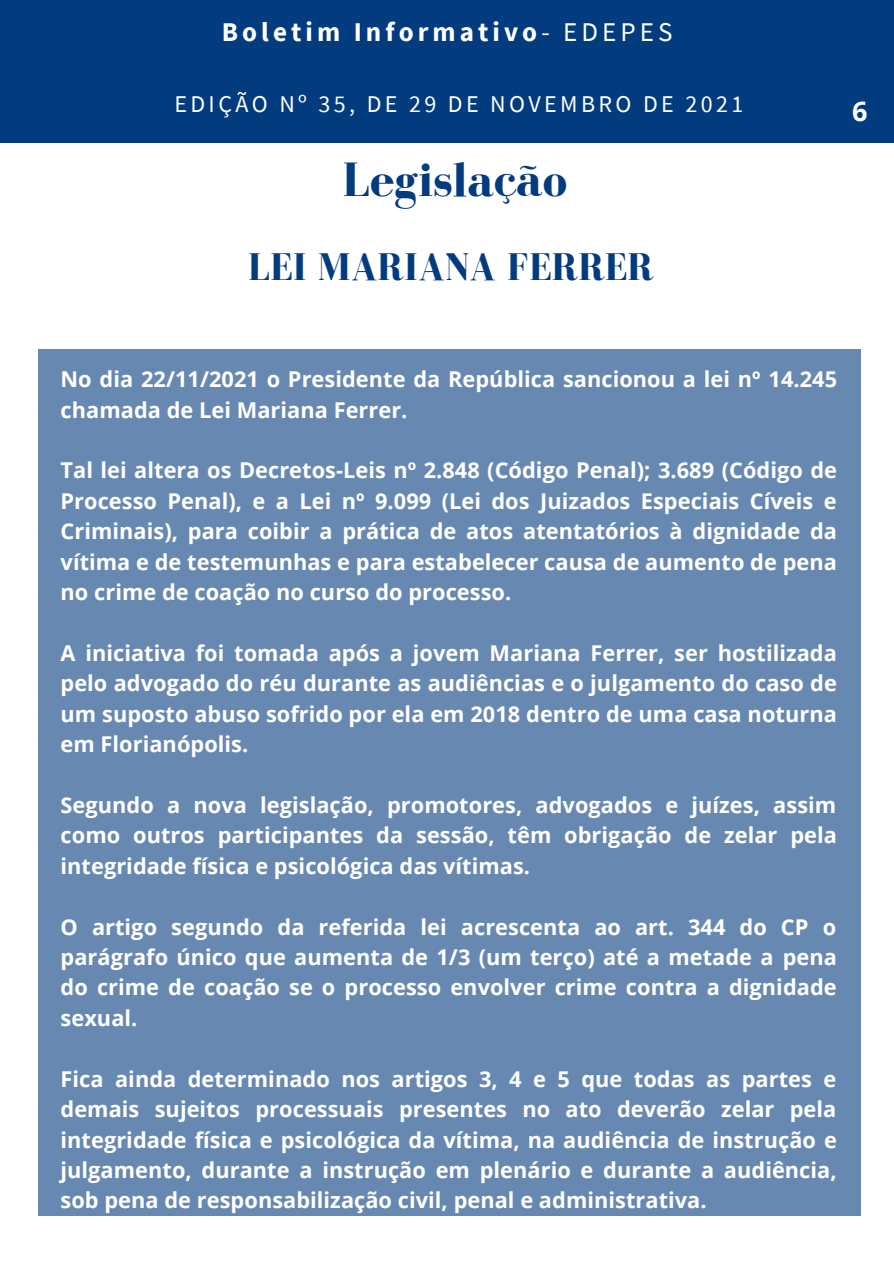
<style>
.page{position:relative;width:894px;height:1264px;background:#fff}
.page>*{position:absolute;margin:0;border:0;box-sizing:border-box;transform-origin:0 0}
.t1{font:700 49.5px "Bodoni FLF";color:#023b7e}
.t2{font:700 39.6px "Bodoni FLF";color:#023b7e}
.t3{font:700 27px "Source Sans Pro";letter-spacing:.15em;color:#fff}
.t4{font:700 27px "Open Sans";color:#fff}
.t5{font:24px "Source Sans Pro";letter-spacing:.14em;color:#fff}
.t6{font:700 24px "Source Sans Pro";letter-spacing:.14em;color:#fff}
.t7{font:700 21.75px/30.5px "Open Sans";color:#fff;text-align:justify}
.s1{font-weight:400}
</style>
<div class="page">
<div style="left:0;top:0;width:893px;height:143px;background:#023b7e"></div>
<div style="left:38px;top:349px;width:822px;height:866px;background:#6789b1"></div>
<p class="t3" style="left:222px;top:15px;width:452px">Boletim Informativo<span class="s1">- EDEPES</span></p>
<p class="t6" style="left:183px;top:30px;width:543px">EDIÇÃO 01, DE 01 DE SETEMBRO DE 2020</p>
<p class="t5" style="left:174px;top:88px;width:570px">EDIÇÃO Nº 35, DE 29 DE NOVEMBRO DE 2021</p>
<p class="t1" style="left:342px;top:153px;width:226px">Legislação</p>
<p class="t2" style="left:247px;top:245px;width:408px">LEI MARIANA FERRER</p>
<p class="t4" style="left:851px;top:92px;width:17px">6</p>
<p class="t7" style="left:61px;top:363px;width:777px">No dia 22/11/2021 o Presidente da República sancionou a lei nº 14.245 chamada de Lei Mariana Ferrer.</p>
<p class="t7" style="left:61px;top:454px;width:777px">Tal lei altera os Decretos-Leis nº 2.848 (Código Penal); 3.689 (Código de Processo Penal), e a Lei nº 9.099 (Lei dos Juizados Especiais Cíveis e Criminais), para coibir a prática de atos atentatórios à dignidade da vítima e de testemunhas e para estabelecer causa de aumento de pena no crime de coação no curso do processo.</p>
<p class="t7" style="left:61px;top:637px;width:777px">A iniciativa foi tomada após a jovem Mariana Ferrer, ser hostilizada pelo advogado do réu durante as audiências e o julgamento do caso de um suposto abuso sofrido por ela em 2018 dentro de uma casa noturna em Florianópolis.</p>
<p class="t7" style="left:61px;top:789px;width:777px">Segundo a nova legislação, promotores, advogados e juízes, assim como outros participantes da sessão, têm obrigação de zelar pela integridade física e psicológica das vítimas.</p>
<p class="t7" style="left:61px;top:910px;width:777px">O artigo segundo da referida lei acrescenta ao art. 344 do CP o parágrafo único que aumenta de 1/3 (um terço) até a metade a pena do crime de coação se o processo envolver crime contra a dignidade sexual.</p>
<p class="t7" style="left:61px;top:1062px;width:777px">Fica ainda determinado nos artigos 3, 4 e 5 que todas as partes e demais sujeitos processuais presentes no ato deverão zelar pela integridade física e psicológica da vítima, na audiência de instrução e julgamento, durante a instrução em plenário e durante a audiência, sob pena de responsabilização civil, penal e administrativa.</p>
</div>
